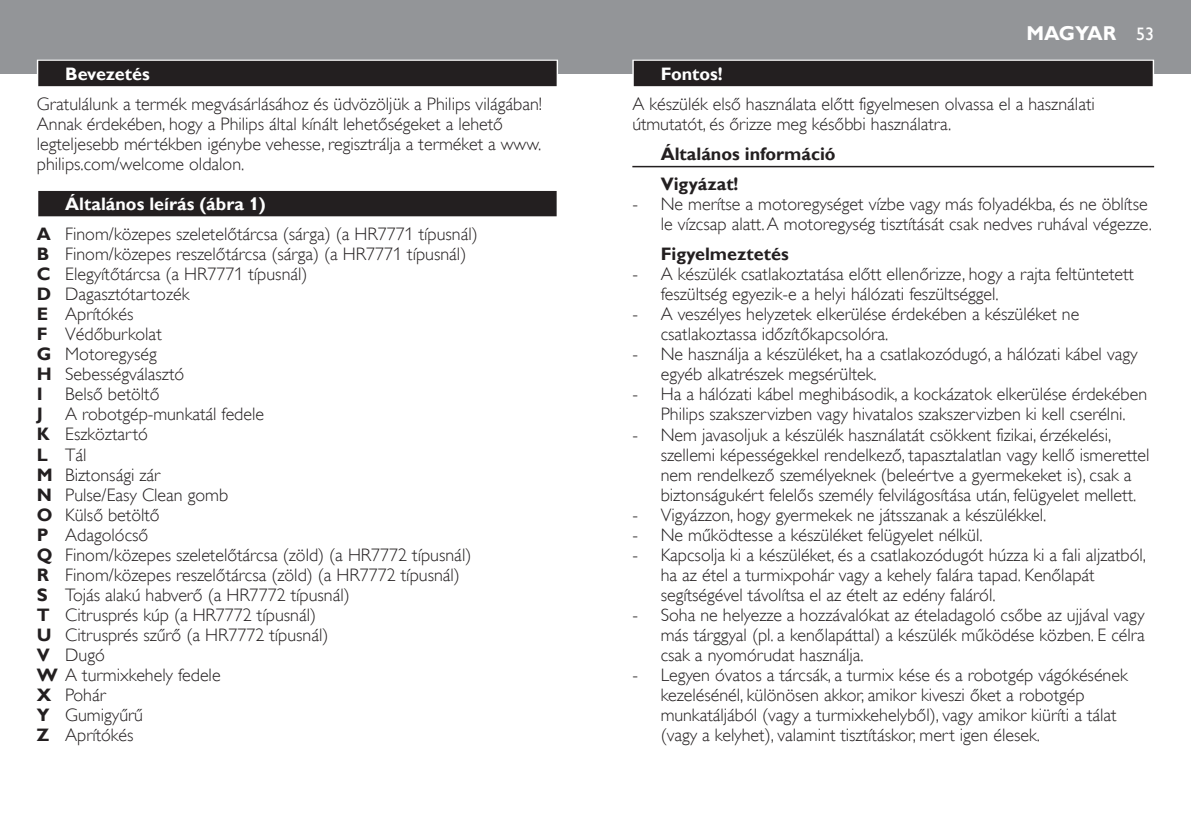
<style>
.page{position:relative;width:1191px;height:840px;background:#fff}
.page>*{position:absolute;margin:0;border:0;box-sizing:border-box;transform-origin:0 0}
.t1{font:700 20px "Gill Sans Alt One WGL";color:#fff}
.t2{font:18px/20px "Gill Sans Alt One WGL Light";color:#231f20}
.t3{font:700 18px/30px "Gill Sans Alt One WGL";color:#231f20}
.t4{font:700 18px "Gill Sans Alt One WGL";color:#fff}
.s1{font-family:"Gill Sans Alt One WGL";font-weight:700}
.s2{font-family:"Gill Sans";font-weight:700}
.s3{font-weight:400;font-size:18px}
</style>
<div class="page">
<div style="left:0;top:0;width:1191px;height:74px;background:#939598"></div>
<div style="left:37px;top:60px;width:521px;height:28px;background:#d9d8d8"></div>
<div style="left:38px;top:61px;width:518px;height:25px;background:#231f20"></div>
<div style="left:37px;top:190px;width:521px;height:28px;background:#b7b6b6"></div>
<div style="left:38px;top:191px;width:518px;height:25px;background:#231f20"></div>
<div style="left:632px;top:60px;width:522px;height:28px;background:#d9d8d8"></div>
<div style="left:634px;top:61px;width:518px;height:25px;background:#231f20"></div>
<hr style="left:632px;top:166px;width:522px;height:1px;background:#231f20">
<p class="t4" style="left:65px;top:62px;width:86px">Bevezetés</p>
<p class="t2" style="left:37px;top:94px;width:507px">Gratulálunk a termék megvásárlásához és üdvözöljük a Philips világában!<br>Annak érdekében, hogy a Philips által kínált lehetőségeket a lehető legteljesebb mértékben igénybe vehesse, regisztrálja a terméket a www. philips.com/welcome oldalon.</p>
<p class="t4" style="left:65px;top:192px;width:202px">Általános leírás (ábra 1)</p>
<p class="t2" style="left:37px;top:224px;width:442px"><span class="s1">A</span> Finom/közepes szeletelőtárcsa (sárga) (a HR7771 típusnál)<br><span class="s2">B</span> Finom/közepes reszelőtárcsa (sárga) (a HR7771 típusnál)<br><span class="s2">C</span> Elegyítőtárcsa (a HR7771 típusnál)<br><span class="s2">D</span> Dagasztótartozék<br><span class="s2">E</span> Aprítókés<br><span class="s2">F</span> Védőburkolat<br><span class="s2">G</span> Motoregység<br><span class="s2">H</span> Sebességválasztó<br><span class="s2">I</span> Belső betöltő<br><span class="s2">J</span> A robotgép-munkatál fedele<br><span class="s2">K</span> Eszköztartó<br><span class="s2">L</span> Tál<br><span class="s2">M</span> Biztonsági zár<br><span class="s2">N</span> Pulse/Easy Clean gomb<br><span class="s2">O</span> Külső betöltő<br><span class="s2">P</span> Adagolócső<br><span class="s2">Q</span> Finom/közepes szeletelőtárcsa (zöld) (a HR7772 típusnál)<br><span class="s2">R</span> Finom/közepes reszelőtárcsa (zöld) (a HR7772 típusnál)<br><span class="s2">S</span> Tojás alakú habverő (a HR7772 típusnál)<br><span class="s2">T</span> Citrusprés kúp (a HR7772 típusnál)<br><span class="s2">U</span> Citrusprés szűrő (a HR7772 típusnál)<br><span class="s2">V</span> Dugó<br><span class="s2">W</span> A turmixkehely fedele<br><span class="s2">X</span> Pohár<br><span class="s2">Y</span> Gumigyűrű<br><span class="s2">Z</span> Aprítókés</p>
<p class="t1" style="left:1026px;top:20px;width:129px">Magyar <span class="s3">53</span></p>
<p class="t4" style="left:660px;top:62px;width:64px">Fontos!</p>
<p class="t2" style="left:632px;top:94px;width:464px">A készülék első használata előtt figyelmesen olvassa el a használati útmutatót, és őrizze meg későbbi használatra.</p>
<p class="t3" style="left:660px;top:139px;width:176px">Általános információ<br>Vigyázat!</p>
<p class="t2" style="left:632px;top:194px;width:521px;text-align:right">- Ne merítse a motoregységet vízbe vagy más folyadékba, és ne öblítse le vízcsap alatt. A motoregység tisztítását csak nedves ruhával végezze.</p>
<p class="t3" style="left:660px;top:239px;width:129px">Figyelmeztetés</p>
<p class="t2" style="left:660px;top:264px;width:475px;text-indent:-28px">- A készülék csatlakoztatása előtt ellenőrizze, hogy a rajta feltüntetett feszültség egyezik-e a helyi hálózati feszültséggel.</p>
<p class="t2" style="left:660px;top:304px;width:420px;text-indent:-28px">- A veszélyes helyzetek elkerülése érdekében a készüléket ne csatlakoztassa időzítőkapcsolóra.</p>
<p class="t2" style="left:660px;top:344px;width:478px;text-indent:-28px">- Ne használja a készüléket, ha a csatlakozódugó, a hálózati kábel vagy egyéb alkatrészek megsérültek.</p>
<p class="t2" style="left:632px;top:384px;width:516px;text-align:center">- Ha a hálózati kábel meghibásodik, a kockázatok elkerülése érdekében<br>Philips szakszervizben vagy hivatalos szakszervizben ki kell cserélni.</p>
<p class="t2" style="left:660px;top:424px;width:490px;text-indent:-28px">- Nem javasoljuk a készülék használatát csökkent fizikai, érzékelési, szellemi képességekkel rendelkező, tapasztalatlan vagy kellő ismerettel nem rendelkező személyeknek (beleértve a gyermekeket is), csak a biztonságukért felelős személy felvilágosítása után, felügyelet mellett.</p>
<p class="t2" style="left:632px;top:504px;width:415px">- Vigyázzon, hogy gyermekek ne játsszanak a készülékkel.</p>
<p class="t2" style="left:632px;top:524px;width:352px">- Ne működtesse a készüléket felügyelet nélkül.</p>
<p class="t2" style="left:660px;top:544px;width:487px;text-indent:-28px">- Kapcsolja ki a készüléket, és a csatlakozódugót húzza ki a fali aljzatból, ha az étel a turmixpohár vagy a kehely falára tapad. Kenőlapát segítségével távolítsa el az ételt az edény faláról.</p>
<p class="t2" style="left:660px;top:604px;width:486px;text-align:justify;text-indent:-28px">- Soha ne helyezze a hozzávalókat az ételadagoló csőbe az ujjával vagy más tárggyal (pl. a kenőlapáttal) a készülék működése közben. E célra csak a nyomórudat használja.</p>
<p class="t2" style="left:660px;top:664px;width:468px;text-indent:-28px">- Legyen óvatos a tárcsák, a turmix kése és a robotgép vágókésének kezelésénél, különösen akkor, amikor kiveszi őket a robotgép munkatáljából (vagy a turmixkehelyből), vagy amikor kiüríti a tálat (vagy a kelyhet), valamint tisztításkor, mert igen élesek.</p>
</div>
